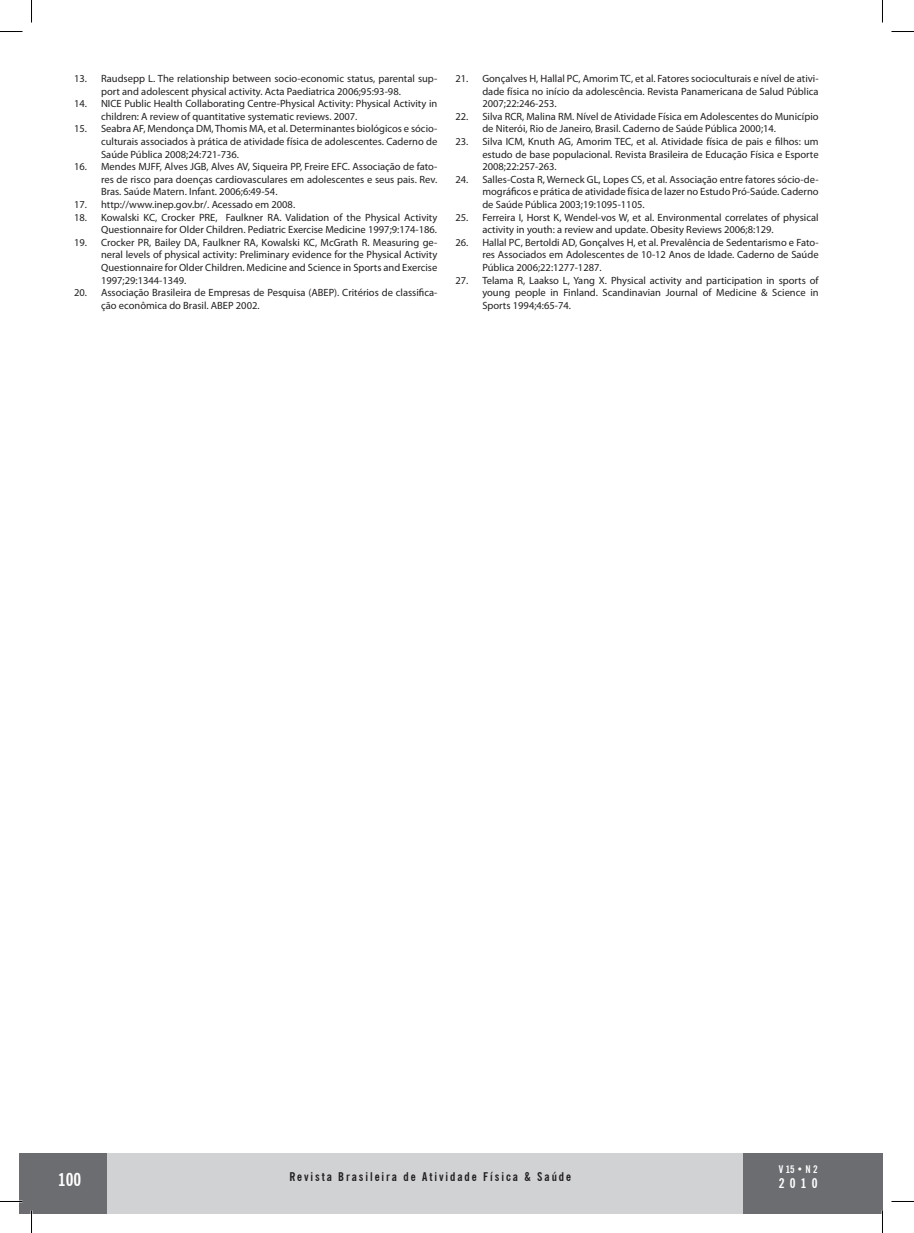
<style>
.page{position:relative;width:914px;height:1233px;background:#fff}
.page>*{position:absolute;margin:0;border:0;box-sizing:border-box;transform-origin:0 0}
.t1{font:700 condensed 18px "News Gothic BT";color:#fff}
.t2{font:700 condensed 13.5px "News Gothic BT";color:#fff}
.t3{font:700 condensed 12px "News Gothic BT";letter-spacing:.16em;color:#231f20}
.t4{font:10.5px/12.6px "Myriad Pro";color:#231f20;text-align:justify}
.t5{font:700 condensed 10.5px "News Gothic BT";color:#fff}
</style>
<div class="page">
<div style="left:19px;top:1153px;width:89px;height:60px;background:#6c6d70"></div>
<div style="left:742px;top:1153px;width:140px;height:60px;background:#6c6d70"></div>
<div style="left:107px;top:1153px;width:636px;height:60px;background:#d1d2d4"></div>
<hr style="left:0;top:1200px;width:22px;height:2px;background:#fff">
<hr style="left:881px;top:1210px;width:2px;height:22px;background:#fff">
<svg style="left:0;top:31px;width:22px;height:1px"></svg>
<svg style="left:891px;top:31px;width:22px;height:1px"></svg>
<svg style="left:0;top:1201px;width:22px;height:1px"></svg>
<svg style="left:891px;top:1201px;width:22px;height:1px"></svg>
<svg style="left:31px;top:0;width:1px;height:23px"></svg>
<svg style="left:31px;top:1210px;width:1px;height:22px"></svg>
<svg style="left:882px;top:0;width:1px;height:23px"></svg>
<svg style="left:882px;top:1210px;width:1px;height:22px"></svg>
<p class="t4" style="left:101px;top:72px;width:338px;text-indent:-27px">13. Raudsepp L. The relationship between socio-economic status, parental sup&shy;port and adolescent physical activity. Acta Paediatrica 2006;95:93-98.</p>
<p class="t4" style="left:101px;top:97px;width:338px;text-indent:-27px">14. NICE Public Health Collaborating Centre-Physical Activity: Physical Activity in children: A review of quantitative systematic reviews. 2007.</p>
<p class="t4" style="left:101px;top:122px;width:338px;text-indent:-27px">15. Seabra AF, Mendonça DM, Thomis MA, et al. Determinantes biológicos e sócio&shy;culturais associados à prática de atividade física de adolescentes. Caderno de Saúde Pública 2008;24:721-736.</p>
<p class="t4" style="left:101px;top:160px;width:338px;text-indent:-27px">16. Mendes MJFF, Alves JGB, Alves AV, Siqueira PP, Freire EFC. Associação de fato&shy;res de risco para doenças cardiovasculares em adolescentes e seus pais. Rev.<br>Bras. Saúde Matern. Infant. 2006;6:49-54.</p>
<p class="t4" style="left:74px;top:198px;width:222px">17. http://www.inep.gov.br/. Acessado em 2008.</p>
<p class="t4" style="left:74px;top:211px;width:365px;text-align:right">18. Kowalski KC, Crocker PRE, Faulkner RA. Validation of the Physical Activity<br>Questionnaire for Older Children. Pediatric Exercise Medicine 1997;9:174-186.</p>
<p class="t4" style="left:101px;top:236px;width:338px;text-indent:-27px">19. Crocker PR, Bailey DA, Faulkner RA, Kowalski KC, McGrath R. Measuring ge&shy;neral levels of physical activity: Preliminary evidence for the Physical Activity Questionnaire for Older Children. Medicine and Science in Sports and Exercise 1997;29:1344-1349.</p>
<p class="t4" style="left:101px;top:286px;width:338px;text-indent:-27px">20. Associação Brasileira de Empresas de Pesquisa (ABEP). Critérios de classifica&shy;ção econômica do Brasil. ABEP 2002.</p>
<p class="t4" style="left:482px;top:72px;width:338px;text-indent:-27px">21. Gonçalves H, Hallal PC, Amorim TC, et al. Fatores socioculturais e nível de ativi&shy;dade física no início da adolescência. Revista Panamericana de Salud Pública 2007;22:246-253.</p>
<p class="t4" style="left:482px;top:110px;width:338px;text-indent:-27px">22. Silva RCR, Malina RM. Nível de Atividade Física em Adolescentes do Município de Niterói, Rio de Janeiro, Brasil. Caderno de Saúde Pública 2000;14.</p>
<p class="t4" style="left:482px;top:135px;width:338px;text-indent:-27px">23. Silva ICM, Knuth AG, Amorim TEC, et al. Atividade física de pais e filhos: um estudo de base populacional. Revista Brasileira de Educação Física e Esporte 2008;22:257-263.</p>
<p class="t4" style="left:482px;top:173px;width:338px;text-indent:-27px">24. Salles-Costa R, Werneck GL, Lopes CS, et al. Associação entre fatores sócio-de&shy;mográficos e prática de atividade física de lazer no Estudo Pró-Saúde. Caderno de Saúde Pública 2003;19:1095-1105.</p>
<p class="t4" style="left:482px;top:211px;width:338px;text-indent:-27px">25. Ferreira I, Horst K, Wendel-vos W, et al. Environmental correlates of physical activity in youth: a review and update. Obesity Reviews 2006;8:129.</p>
<p class="t4" style="left:482px;top:236px;width:338px;text-indent:-27px">26. Hallal PC, Bertoldi AD, Gonçalves H, et al. Prevalência de Sedentarismo e Fato&shy;res Associados em Adolescentes de 10-12 Anos de Idade. Caderno de Saúde Pública 2006;22:1277-1287.</p>
<p class="t4" style="left:482px;top:274px;width:338px;text-indent:-27px">27. Telama R, Laakso L, Yang X. Physical activity and participation in sports of young people in Finland. Scandinavian Journal of Medicine &amp; Science in Sports 1994;4:65-74.</p>
<h1 class="t1" style="left:58px;top:1168px;width:25px">100</h1>
<p class="t3" style="left:289px;top:1169px;width:283px">Revista Brasileira de Atividade Física &amp; Saúde</p>
<p class="t5" style="left:778px;top:1162px;width:40px">V 15 • N 2</p>
<p class="t2" style="left:778px;top:1175px;width:40px">2010</p>
</div>
